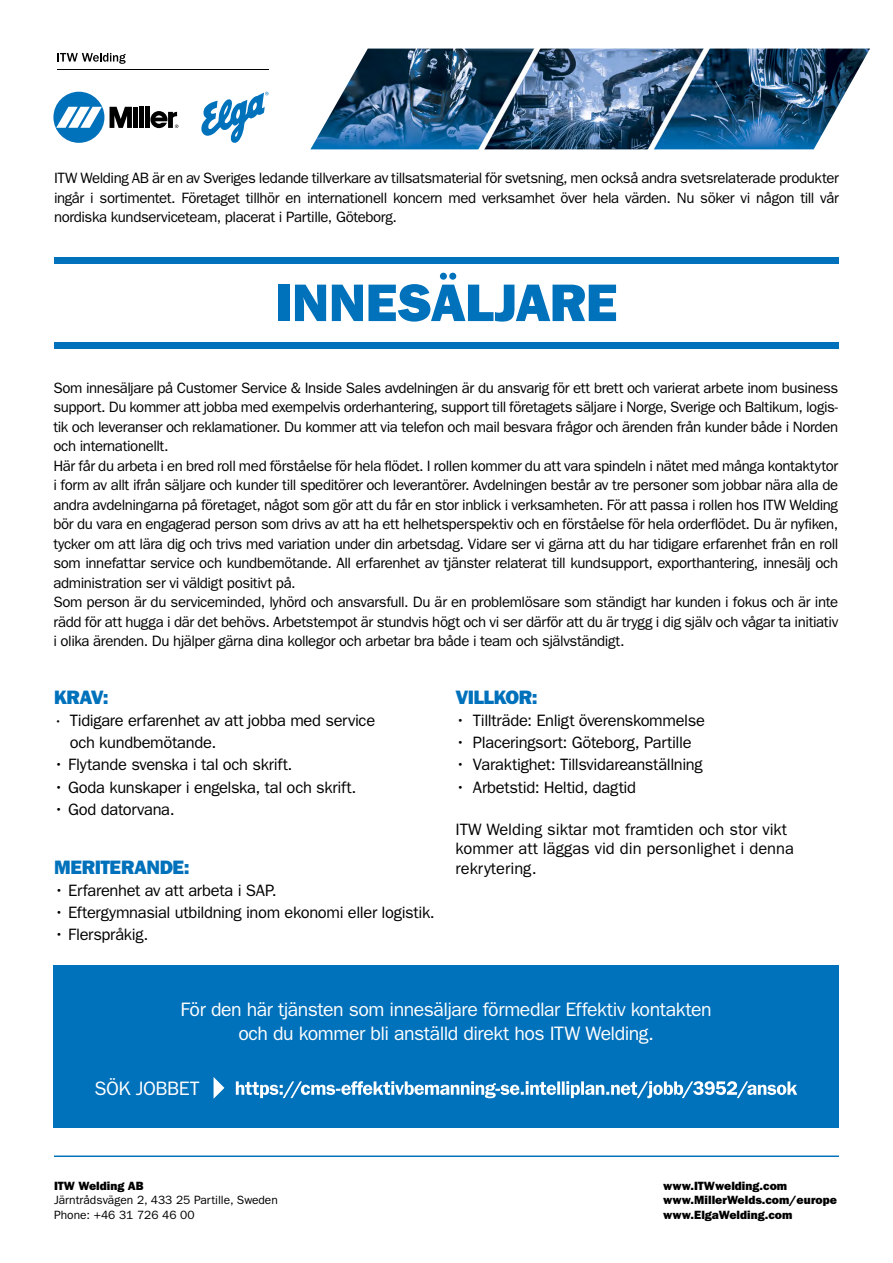
<style>
.page{position:relative;width:893px;height:1263px;background:#fff}
.page>*{position:absolute;margin:0;border:0;box-sizing:border-box;transform-origin:0 0}
.t1{font:53.1px "ITC Franklin Gothic Std Hvy";letter-spacing:-.005em;color:#0071bb}
.t2{font:19.5px/24px "ITC Franklin Gothic Std";letter-spacing:-.025em;color:#fff;text-align:center}
.t3{font:19.5px "ITC Franklin Gothic Std Hvy";letter-spacing:-.02em;color:#0071bb}
.t4{font:16.5px/19.8px "ITC Franklin Gothic Std";letter-spacing:-.015em;color:#000}
.t5{font:15px/19.5px "ITC Franklin Gothic Std";letter-spacing:-.025em;color:#000;text-align:justify}
.t6{font:12px/14.4px "ITC Franklin Gothic Std Hvy";color:#000}
.t7{font:12px/14.4px "ITC Franklin Gothic Std";color:#000}
.s1{font-size:13.5px}
</style>
<div class="page">
<div style="left:54px;top:257px;width:785px;height:7px;background:#0071bb"></div>
<div style="left:54px;top:342px;width:785px;height:6px;background:#0071bb"></div>
<img style="left:310px;top:49px;width:560px;height:100px">
<hr style="left:54px;top:1155px;width:785px;height:2px;background:#0071bb">
<svg style="left:201px;top:92px;width:67px;height:51px"></svg>
<svg style="left:53px;top:92px;width:51px;height:51px"></svg>
<div style="left:139px;top:107px;width:5px;height:21px;background:#000"></div>
<div style="left:145px;top:107px;width:5px;height:21px;background:#000"></div>
<svg style="left:110px;top:107px;width:28px;height:21px"></svg>
<svg style="left:150px;top:111px;width:28px;height:17px"></svg>
<hr style="left:57px;top:70px;width:211px;height:1px;background:#000">
<svg style="left:57px;top:53px;width:69px;height:11px"></svg>
<div style="left:53px;top:966px;width:786px;height:162px;background:#0071bb"></div>
<svg style="left:236px;top:1081px;width:561px;height:17px"></svg>
<svg style="left:214px;top:1077px;width:10px;height:22px"></svg>
<p class="t5" style="left:54px;top:168px;width:786px">ITW Welding AB är en av Sveriges ledande tillverkare av tillsatsmaterial för svetsning, men också andra svetsrelaterade produkter ingår i sortimentet. Företaget tillhör en internationell koncern med verksamhet över hela värden. Nu söker vi någon till vår nordiska kundserviceteam, placerat i Partille, Göteborg.</p>
<h1 class="t1" style="left:275px;top:272px;width:344px">INNESÄLJARE</h1>
<p class="t5" style="left:53px;top:378px;width:786px;text-align:left">Som innesäljare på Customer Service &amp; Inside Sales avdelningen är du ansvarig för ett brett och varierat arbete inom business support. Du kommer att jobba med exempelvis orderhantering, support till företagets säljare i Norge, Sverige och Baltikum, logis&shy;tik och leveranser och reklamationer. Du kommer att via telefon och mail besvara frågor och ärenden från kunder både i Norden och internationellt.<br>Här får du arbeta i en bred roll med förståelse för hela flödet. I rollen kommer du att vara spindeln i nätet med många kontaktytor i form av allt ifrån säljare och kunder till speditörer och leverantörer. Avdelningen består av tre personer som jobbar nära alla de andra avdelningarna på företaget, något som gör att du får en stor inblick i verksamheten. För att passa i rollen hos ITW Welding bör du vara en engagerad person som drivs av att ha ett helhetsperspektiv och en förståelse för hela orderflödet. Du är nyfiken, tycker om att lära dig och trivs med variation under din arbetsdag. Vidare ser vi gärna att du har tidigare erfarenhet från en roll som innefattar service och kundbemötande. All erfarenhet av tjänster relaterat till kundsupport, exporthantering, innesälj och administration ser vi väldigt positivt på.<br>Som person är du serviceminded, lyhörd och ansvarsfull. Du är en problemlösare som ständigt har kunden i fokus och är inte rädd för att hugga i där det behövs. Arbetstempot är stundvis högt och vi ser därför att du är trygg i dig själv och vågar ta initiativ i olika ärenden. Du hjälper gärna dina kollegor och arbetar bra både i team och självständigt.</p>
<h2 class="t3" style="left:54px;top:686px;width:56px">KRAV:</h2>
<p class="t4" style="left:70px;top:709px;width:307px;line-height:22.2px;text-indent:-16px"><span class="s1">•</span> Tidigare erfarenhet av att jobba med service och kundbemötande.</p>
<p class="t4" style="left:54px;top:755px;width:240px">• Flytande svenska i tal och skrift.</p>
<p class="t4" style="left:54px;top:777px;width:304px">• Goda kunskaper i engelska, tal och skrift.</p>
<p class="t4" style="left:54px;top:799px;width:122px">• God datorvana.</p>
<h2 class="t3" style="left:54px;top:855px;width:137px">MERITERANDE:</h2>
<p class="t4" style="left:54px;top:880px;width:224px">• Erfarenhet av att arbeta i SAP.</p>
<p class="t4" style="left:54px;top:903px;width:382px">• Eftergymnasial utbildning inom ekonomi eller logistik.</p>
<p class="t4" style="left:54px;top:925px;width:96px">• Flerspråkig.</p>
<h2 class="t3" style="left:455px;top:686px;width:84px">VILLKOR:</h2>
<p class="t4" style="left:455px;top:711px;width:251px">• Tillträde: Enligt överenskommelse</p>
<p class="t4" style="left:455px;top:733px;width:238px">• Placeringsort: Göteborg, Partille</p>
<p class="t4" style="left:455px;top:755px;width:249px">• Varaktighet: Tillsvidareanställning</p>
<p class="t4" style="left:455px;top:777px;width:182px">• Arbetstid: Heltid, dagtid</p>
<p class="t4" style="left:455px;top:819px;width:340px">ITW Welding siktar mot framtiden och stor vikt kommer att läggas vid din personlighet i denna rekrytering.</p>
<h2 class="t2" style="left:181px;top:997px;width:533px">För den här tjänsten som innesäljare förmedlar Effektiv kontakten och du kommer bli anställd direkt hos ITW Welding.</h2>
<h2 class="t2" style="left:95px;top:1076px;width:107px">SÖK JOBBET</h2>
<p class="t6" style="left:54px;top:1178px;width:91px">ITW Welding AB</p>
<p class="t7" style="left:54px;top:1193px;width:225px">Järntrådsvägen 2, 433 25 Partille, Sweden<br>Phone: +46 31 726 46 00</p>
<p class="t6" style="left:663px;top:1178px;width:175px">www.ITWwelding.com www.MillerWelds.com/europe www.ElgaWelding.com</p>
</div>
